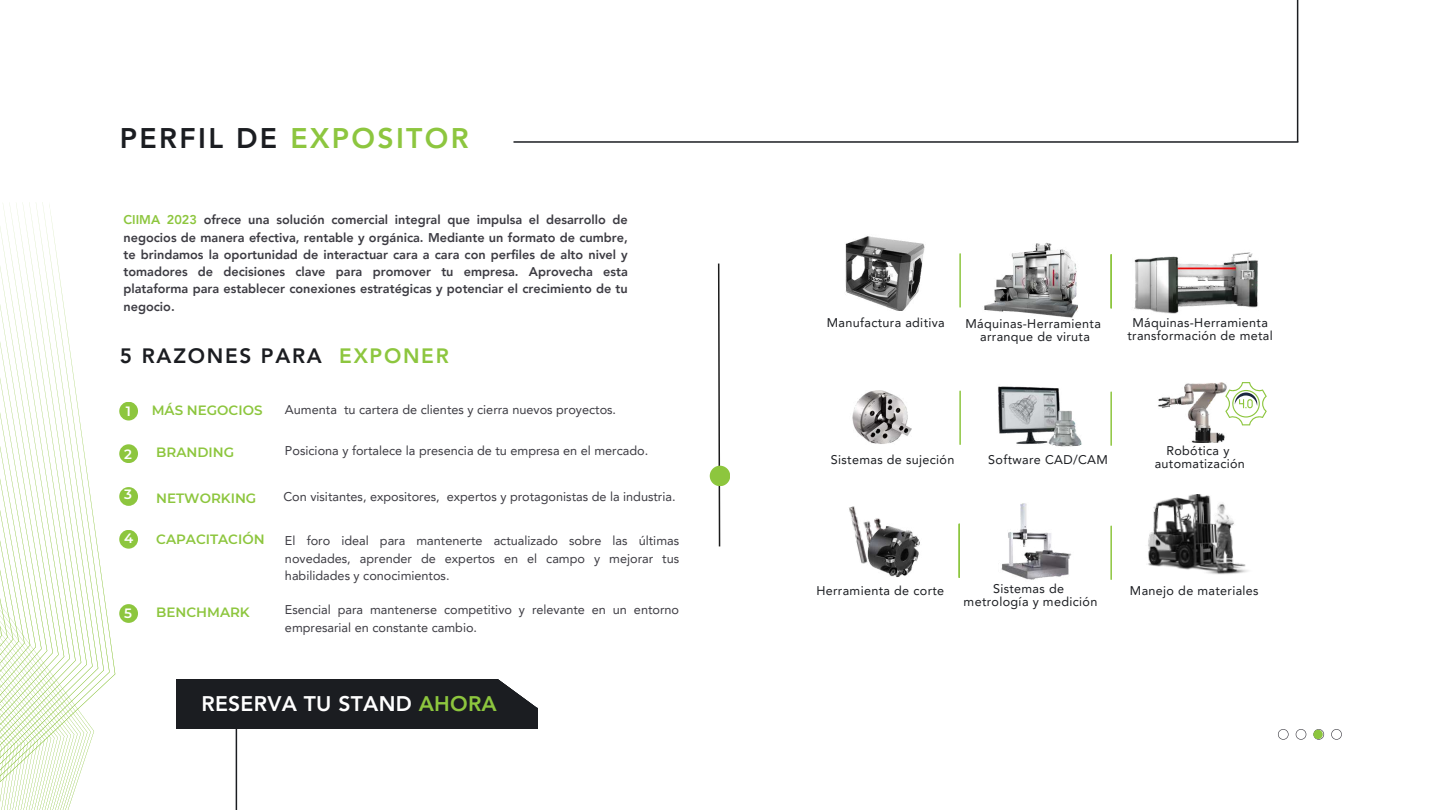
<style>
.page{position:relative;width:1440px;height:810px;background:#fff}
.page>*{position:absolute;margin:0;border:0;box-sizing:border-box;transform-origin:0 0}
.t1{font:800 28.4px "Avenir LT Pro";letter-spacing:.08em;color:#8dc63f}
.t2{font:800 21.1px "Avenir LT Pro";letter-spacing:.015em;color:#fff}
.t3{font:800 20.8px "Avenir LT Pro";letter-spacing:.08em;color:#1b1d21}
.t4{font:600 13.5px "Montserrat";color:#8dc63e}
.t5{font:600 13.5px "Montserrat";color:#fff}
.t6{font:12.7px/17.2px "Avenir LT Pro";color:#3d3c43;text-align:justify}
.t7{font:800 12.7px/17.2px "Avenir LT Pro";color:#3d3c43;text-align:justify}
.t8{font:12.6px/12.4px "Avenir LT Pro";letter-spacing:.025em;color:#1b1d21;text-align:center}
.s1{color:#1b1d21}
.s2{color:#8dc63e}
.s3{color:#8dc63f}
</style>
<div class="page">
<svg style="left:0;top:202px;width:138px;height:284px"></svg>
<svg style="left:0;top:486px;width:138px;height:324px"></svg>
<svg style="left:717px;top:263px;width:4px;height:284px"></svg>
<div style="left:710px;top:466px;width:20px;height:20px;background:#8dc63e;border-radius:50%"></div>
<svg style="left:1278px;top:729px;width:64px;height:11px"></svg>
<div style="left:1313px;top:730px;width:10px;height:9px;background:#8dc63e;border-radius:50%"></div>
<hr style="left:1297px;top:0;width:1px;height:142px;background:#1b1d21">
<hr style="left:513px;top:141px;width:785px;height:2px;background:#1b1d21">
<hr style="left:1110px;top:392px;width:2px;height:53px;background:#8dc63f">
<img style="left:984px;top:242px;width:94px;height:76px">
<img style="left:1158px;top:382px;width:88px;height:60px">
<img style="left:849px;top:506px;width:32px;height:58px">
<img style="left:863px;top:523px;width:57px;height:55px">
<img style="left:845px;top:236px;width:80px;height:74px">
<img style="left:998px;top:386px;width:84px;height:61px">
<img style="left:1134px;top:252px;width:124px;height:62px">
<svg style="left:1225px;top:382px;width:42px;height:43px"></svg>
<img style="left:1148px;top:494px;width:100px;height:81px">
<img style="left:852px;top:390px;width:60px;height:54px">
<img style="left:1001px;top:503px;width:71px;height:77px">
<hr style="left:1110px;top:255px;width:2px;height:53px;background:#8dc63f">
<hr style="left:959px;top:254px;width:2px;height:53px;background:#8dc63f">
<hr style="left:959px;top:391px;width:2px;height:53px;background:#8dc63f">
<hr style="left:958px;top:524px;width:2px;height:53px;background:#8dc63f">
<hr style="left:1110px;top:526px;width:2px;height:53px;background:#8dc63f">
<div style="left:119px;top:402px;width:19px;height:19px;background:#8dc63e;border-radius:50%"></div>
<div style="left:119px;top:444px;width:19px;height:19px;background:#8dc63e;border-radius:50%"></div>
<div style="left:119px;top:487px;width:19px;height:19px;background:#8dc63e;border-radius:50%"></div>
<div style="left:119px;top:530px;width:19px;height:19px;background:#8dc63e;border-radius:50%"></div>
<div style="left:119px;top:604px;width:19px;height:19px;background:#8dc63e;border-radius:50%"></div>
<div style="left:177px;top:680px;width:361px;height:49px;background:#1b1d21"></div>
<svg style="left:488px;top:679px;width:50px;height:29px"></svg>
<hr style="left:236px;top:707px;width:1px;height:103px;background:#1b1d21">
<h1 class="t1" style="left:120px;top:126px;width:350px"><span class="s1">PERFIL DE</span> EXPOSITOR</h1>
<p class="t7" style="left:124px;top:213px;width:506px"><span class="s2">CIIMA 2023</span> ofrece una solución comercial integral que impulsa el desarrollo de negocios de manera efectiva, rentable y orgánica. Mediante un formato de cumbre, te brindamos la oportunidad de interactuar cara a cara con perfiles de alto nivel y tomadores de decisiones clave para promover tu empresa. Aprovecha esta plataforma para establecer conexiones estratégicas y potenciar el crecimiento de tu negocio.</p>
<h3 class="t3" style="left:120px;top:347px;width:330px">5 RAZONES PARA <span class="s3">EXPONER</span></h3>
<p class="t5" style="left:126px;top:403px;width:7px">1</p>
<p class="t4" style="left:152px;top:402px;width:112px">MÁS NEGOCIOS</p>
<p class="t5" style="left:124px;top:446px;width:9px">2</p>
<p class="t5" style="left:124px;top:486px;width:9px">3</p>
<p class="t5" style="left:124px;top:530px;width:11px">4</p>
<p class="t4" style="left:156px;top:444px;width:79px">BRANDING</p>
<p class="t4" style="left:156px;top:490px;width:102px">NETWORKING</p>
<p class="t4" style="left:156px;top:531px;width:110px">CAPACITACIÓN</p>
<p class="t6" style="left:285px;top:402px;width:333px">Aumenta tu cartera de clientes y cierra nuevos proyectos.</p>
<p class="t6" style="left:285px;top:443px;width:365px">Posiciona y fortalece la presencia de tu empresa en el mercado.</p>
<p class="t6" style="left:283px;top:489px;width:394px">Con visitantes, expositores, expertos y protagonistas de la industria.</p>
<p class="t6" style="left:285px;top:533px;width:396px">El foro ideal para mantenerte actualizado sobre las últimas novedades, aprender de expertos en el campo y mejorar tus habilidades y conocimientos.</p>
<p class="t5" style="left:124px;top:605px;width:9px">5</p>
<p class="t4" style="left:156px;top:604px;width:95px">BENCHMARK</p>
<p class="t6" style="left:285px;top:602px;width:396px">Esencial para mantenerse competitivo y relevante en un entorno empresarial en constante cambio.</p>
<h2 class="t2" style="left:201px;top:695px;width:297px">RESERVA TU STAND <span class="s2">AHORA</span></h2>
<p class="t8" style="left:827px;top:318px;width:119px">Manufactura aditiva</p>
<p class="t8" style="left:965px;top:319px;width:137px">Máquinas-Herramienta arranque de viruta</p>
<p class="t8" style="left:1127px;top:318px;width:147px">Máquinas-Herramienta transformación de metal</p>
<p class="t8" style="left:831px;top:454px;width:125px">Sistemas de sujeción</p>
<p class="t8" style="left:988px;top:454px;width:121px">Software CAD/CAM</p>
<p class="t8" style="left:1155px;top:446px;width:92px">Robótica y automatización</p>
<p class="t8" style="left:964px;top:584px;width:135px">Sistemas de metrología y medición</p>
<p class="t8" style="left:816px;top:586px;width:129px">Herramienta de corte</p>
<p class="t8" style="left:1130px;top:586px;width:130px">Manejo de materiales</p>
</div>
